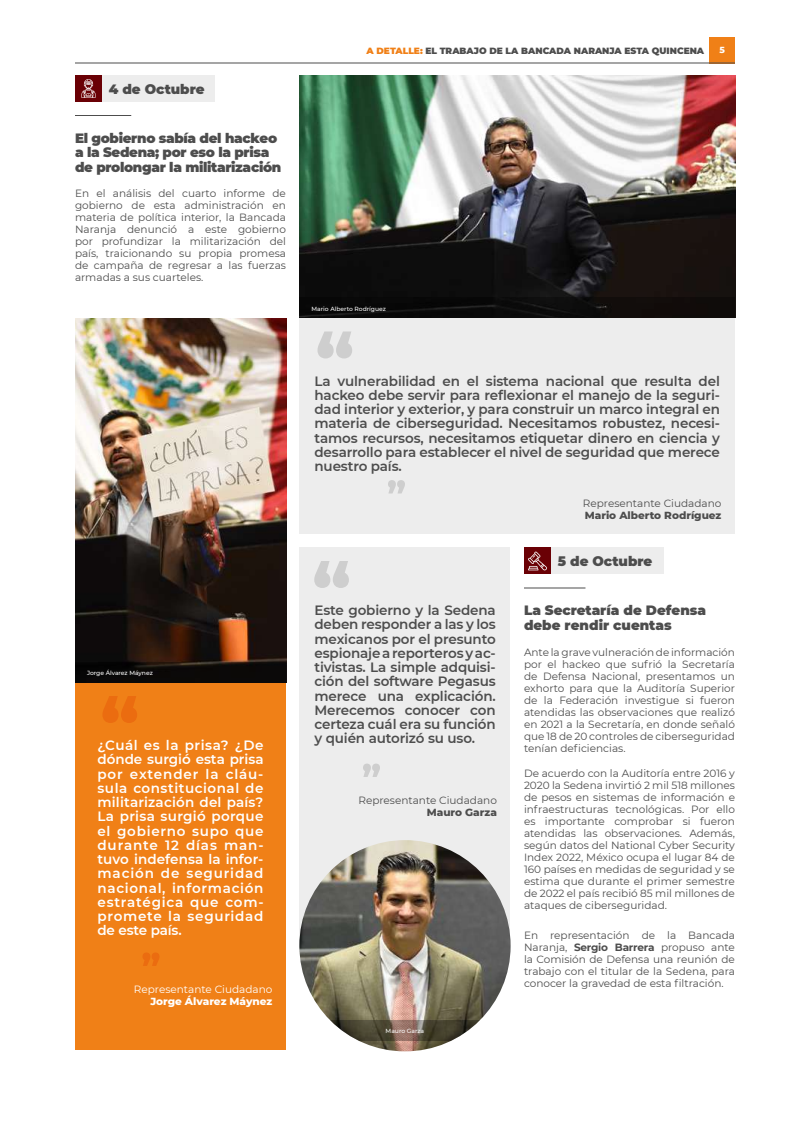
<style>
.page{position:relative;width:810px;height:1125px;background:#fff}
.page>*{position:absolute;margin:0;border:0;box-sizing:border-box;transform-origin:0 0}
.t1{font:600 13.5px/14.2px "Montserrat";letter-spacing:-.01em;color:#4d4d4d;text-align:justify}
.t2{font:600 13.5px/14.2px "Montserrat";letter-spacing:.05em;color:#fff;text-align:justify}
.t3{font:900 13.5px/15px "Montserrat";letter-spacing:-.025em;color:#4d4d4d}
.t4{font:900 13.5px/15px "Montserrat";color:#4d4d4d}
.t5{font:10.5px/12px "Montserrat";color:#4d4d4d;text-align:justify}
.t6{font:800 10.5px "Montserrat";color:#4d4d4d}
.t7{font:10.5px "Montserrat";color:#fff}
.t8{font:800 10.5px "Montserrat";color:#fff}
.t9{font:900 9px "Montserrat";color:#4d4d4d}
.t10{font:800 9px "Montserrat";color:#fff}
.t11{font:500 6px "Montserrat";color:#fff}
.s1{color:#f08017}
.s2{font-weight:700}
</style>
<div class="page">
<div style="left:75px;top:630px;width:211px;height:420px;background:#f08017"></div>
<div style="left:299px;top:307px;width:436px;height:227px;background:#ededed"></div>
<div style="left:299px;top:548px;width:211px;height:404px;background:#ededed"></div>
<div style="left:710px;top:37px;width:25px;height:26px;background:#f08017"></div>
<hr style="left:75px;top:63px;width:660px;height:1px;background:#4d4d4d">
<div style="left:75px;top:75px;width:27px;height:27px;background:#6a0005"></div>
<div style="left:102px;top:75px;width:112px;height:27px;background:#ededed"></div>
<div style="left:524px;top:548px;width:27px;height:26px;background:#6a0005"></div>
<div style="left:551px;top:548px;width:112px;height:26px;background:#ededed"></div>
<img style="left:75px;top:318px;width:211px;height:344px">
<img style="left:300px;top:75px;width:435px;height:222px">
<svg style="left:388px;top:480px;width:17px;height:14px"></svg>
<svg style="left:363px;top:764px;width:17px;height:13px"></svg>
<img style="left:299px;top:840px;width:212px;height:211px;border-radius:106px">
<svg style="left:318px;top:331px;width:34px;height:27px"></svg>
<svg style="left:314px;top:561px;width:35px;height:27px"></svg>
<svg style="left:102px;top:696px;width:35px;height:27px"></svg>
<svg style="left:143px;top:953px;width:17px;height:13px"></svg>
<svg style="left:81px;top:79px;width:15px;height:19px"></svg>
<svg style="left:528px;top:552px;width:19px;height:18px"></svg>
<hr style="left:75px;top:115px;width:56px;height:1px;background:#4d4d4d">
<hr style="left:524px;top:588px;width:61px;height:1px;background:#4d4d4d">
<svg style="left:75px;top:662px;width:211px;height:20px;background:#0d0a09"></svg>
<div style="left:299px;top:297px;width:436px;height:21px;background:#0c0b0a"></div>
<svg style="left:330px;top:1020px;width:150px;height:21px"></svg>
<p class="t4" style="left:109px;top:80px;width:97px">4 de Octubre</p>
<p class="t3" style="left:75px;top:129px;width:208px">El gobierno sabía del hackeo a la Sedena; por eso la prisa de prolongar la militarización</p>
<p class="t5" style="left:75px;top:186px;width:213px">En el análisis del cuarto informe de gobierno de esta administración en materia de política interior, la Bancada Naranja denunció a este gobierno por profundizar la militarización del país, traicionando su propia promesa de campaña de regresar a las fuerzas armadas a sus cuarteles.</p>
<p class="t11" style="left:87px;top:669px;width:67px">Jorge Álvarez Máynez</p>
<p class="t2" style="left:98px;top:737px;width:168px">¿Cuál es la prisa? ¿De dónde surgió esta prisa por extender la cláu&shy;sula constitucional de militarización del país?<br>La prisa surgió porque el gobierno supo que durante 12 días man&shy;tuvo indefensa la infor&shy;mación de seguridad nacional, información estratégica que com&shy;promete la seguridad de este país.</p>
<p class="t7" style="left:134px;top:982px;width:140px">Representante Ciudadano</p>
<p class="t8" style="left:150px;top:994px;width:124px">Jorge Álvarez Máynez</p>
<p class="t9" style="left:367px;top:44px;width:339px"><span class="s1">A DETALLE:</span> EL TRABAJO DE LA BANCADA NARANJA ESTA QUINCENA</p>
<p class="t10" style="left:720px;top:43px;width:7px">5</p>
<p class="t11" style="left:311px;top:304px;width:76px">Mario Alberto Rodríguez</p>
<p class="t1" style="left:314px;top:373px;width:407px">La vulnerabilidad en el sistema nacional que resulta del hackeo debe servir para reflexionar el manejo de la seguri&shy;dad interior y exterior, y para construir un marco integral en materia de ciberseguridad. Necesitamos robustez, necesi&shy;tamos recursos, necesitamos etiquetar dinero en ciencia y desarrollo para establecer el nivel de seguridad que merece nuestro país.</p>
<p class="t5" style="left:583px;top:497px;width:140px">Representante Ciudadano</p>
<p class="t6" style="left:585px;top:508px;width:138px">Mario Alberto Rodríguez</p>
<p class="t1" style="left:314px;top:602px;width:183px">Este gobierno y la Sedena deben responder a las y los mexicanos por el presunto espionaje a reporteros y ac&shy;tivistas. La simple adquisi&shy;ción del software Pegasus merece una explicación.<br>Merecemos conocer con certeza cuál era su función y quién autorizó su uso.</p>
<p class="t5" style="left:358px;top:794px;width:140px">Representante Ciudadano</p>
<p class="t6" style="left:427px;top:805px;width:72px">Mauro Garza</p>
<p class="t11" style="left:386px;top:1027px;width:40px">Mauro Garza</p>
<p class="t4" style="left:558px;top:553px;width:96px">5 de Octubre</p>
<p class="t4" style="left:524px;top:602px;width:184px">La Secretaría de Defensa debe rendir cuentas</p>
<p class="t5" style="left:524px;top:645px;width:213px">Ante la grave vulneración de información por el hackeo que sufrió la Secretaría de Defensa Nacional, presentamos un exhorto para que la Auditoría Superior de la Federación investigue si fueron atendidas las observaciones que realizó en 2021 a la Secretaría, en donde señaló que 18 de 20 controles de ciberseguridad tenían deficiencias.</p>
<p class="t5" style="left:524px;top:767px;width:213px">De acuerdo con la Auditoría entre 2016 y 2020 la Sedena invirtió 2 mil 518 millones de pesos en sistemas de información e infraestructuras tecnológicas. Por ello es importante comprobar si fueron atendidas las observaciones. Además, según datos del National Cyber Security Index 2022, México ocupa el lugar 84 de 160 países en medidas de seguridad y se estima que durante el primer semestre de 2022 el país recibió 85 mil millones de ataques de ciberseguridad.</p>
<p class="t5" style="left:524px;top:929px;width:213px">En representación de la Bancada Naranja, <span class="s2">Sergio Barrera</span> propuso ante la Comisión de Defensa una reunión de trabajo con el titular de la Sedena, para conocer la gravedad de esta filtración.</p>
</div>
